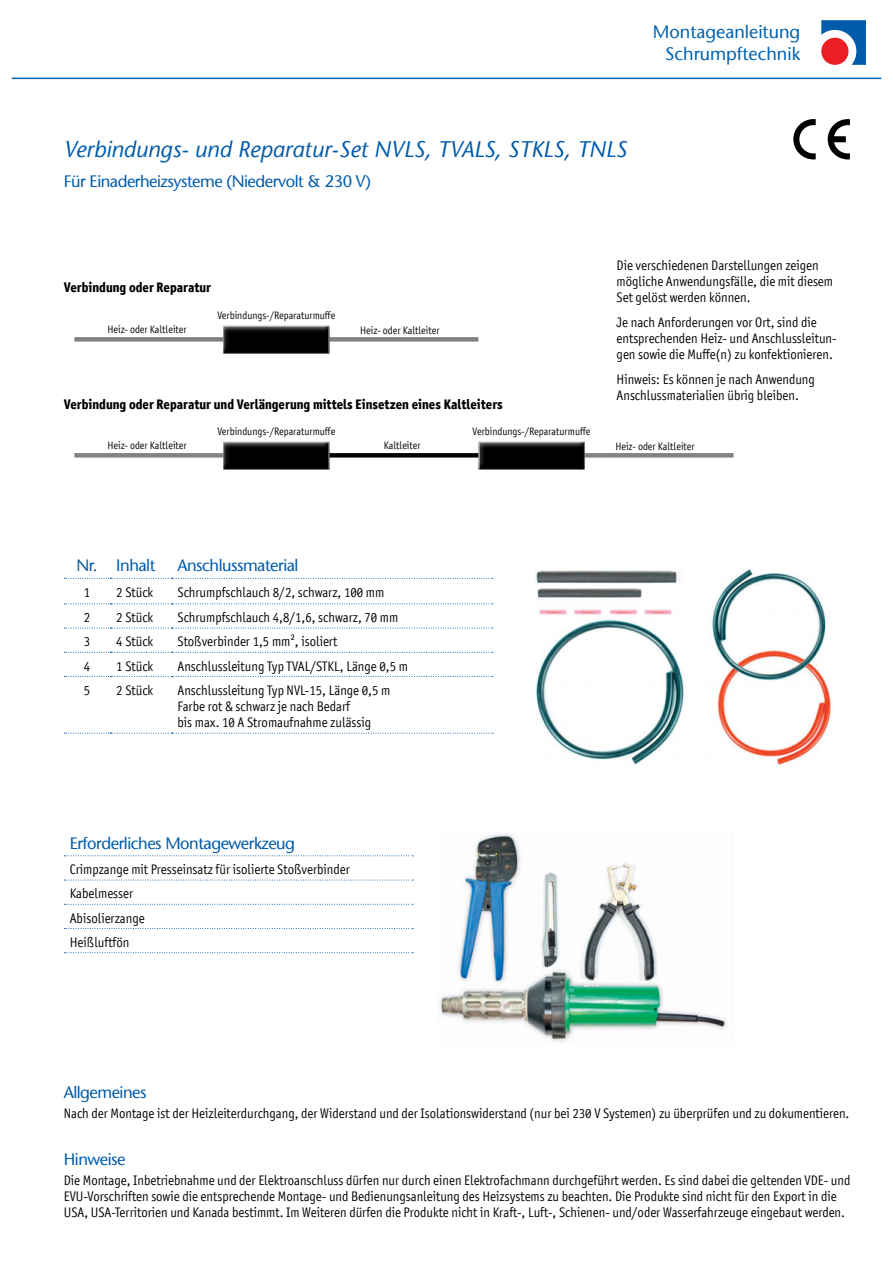
<style>
.page{position:relative;width:893px;height:1263px;background:#fff}
.page>*{position:absolute;margin:0;border:0;box-sizing:border-box;transform-origin:0 0}
.t1{font:italic 22.5px "Stone Sans";color:#005baa}
.t2{font:18px/21.6px "Stone Sans";color:#0063b0;text-align:right}
.t3{font:16.5px "Stone Sans";letter-spacing:-.03em;color:#005baa}
.t4{font:13.5px/16.2px "Axel";color:#000}
.t5{font:700 13.5px "Axel";color:#000}
.t6{font:10.5px "Axel";color:#000}
</style>
<div class="page">
<hr style="left:12px;top:78px;width:869px;height:1px;background:#0063b0">
<img style="left:439px;top:833px;width:288px;height:209px">
<svg style="left:828px;top:119px;width:22px;height:40px"></svg>
<svg style="left:793px;top:119px;width:23px;height:40px"></svg>
<svg style="left:64px;top:855px;width:349px;height:1px"></svg>
<svg style="left:64px;top:880px;width:349px;height:1px"></svg>
<svg style="left:64px;top:904px;width:349px;height:1px"></svg>
<svg style="left:64px;top:928px;width:349px;height:1px"></svg>
<svg style="left:64px;top:952px;width:349px;height:1px"></svg>
<svg style="left:64px;top:603px;width:429px;height:1px"></svg>
<svg style="left:64px;top:628px;width:429px;height:1px"></svg>
<svg style="left:64px;top:652px;width:429px;height:1px"></svg>
<svg style="left:64px;top:676px;width:429px;height:1px"></svg>
<svg style="left:64px;top:733px;width:429px;height:1px"></svg>
<svg style="left:64px;top:578px;width:429px;height:1px"></svg>
<img style="left:536px;top:568px;width:295px;height:197px">
<div style="left:74px;top:337px;width:149px;height:5px;background:#808285"></div>
<div style="left:330px;top:337px;width:148px;height:5px;background:#808285"></div>
<div style="left:221px;top:324px;width:109px;height:32px;background:#000;opacity:.75"></div>
<div style="left:330px;top:453px;width:148px;height:5px;background:#000"></div>
<div style="left:585px;top:453px;width:148px;height:5px;background:#808285"></div>
<div style="left:476px;top:440px;width:110px;height:32px;background:#000;opacity:.75"></div>
<div style="left:74px;top:453px;width:149px;height:5px;background:#808285"></div>
<div style="left:221px;top:440px;width:109px;height:32px;background:#000;opacity:.75"></div>
<svg style="left:821px;top:20px;width:44px;height:45px"></svg>
<div style="left:821px;top:38px;width:27px;height:27px;background:#ed1d24;border-radius:50%"></div>
<h2 class="t2" style="left:653px;top:21px;width:149px">Montageanleitung<br>Schrumpftechnik</h2>
<h1 class="t1" style="left:64px;top:136px;width:565px">Verbindungs- und Reparatur-Set NVLS, TVALS, STKLS, TNLS</h1>
<p class="t3" style="left:64px;top:171px;width:309px">Für Einaderheizsysteme (Niedervolt &amp; 230 V)</p>
<p class="t5" style="left:64px;top:279px;width:149px">Verbindung oder Reparatur</p>
<p class="t6" style="left:217px;top:309px;width:119px">Verbindungs-/Reparaturmuffe</p>
<p class="t6" style="left:107px;top:323px;width:81px">Heiz- oder Kaltleiter</p>
<p class="t6" style="left:360px;top:324px;width:81px">Heiz- oder Kaltleiter</p>
<p class="t5" style="left:64px;top:395px;width:441px">Verbindung oder Reparatur und Verlängerung mittels Einsetzen eines Kaltleiters</p>
<p class="t6" style="left:217px;top:425px;width:119px">Verbindungs-/Reparaturmuffe</p>
<p class="t6" style="left:473px;top:425px;width:119px">Verbindungs-/Reparaturmuffe</p>
<p class="t4" style="left:617px;top:257px;width:218px">Die verschiedenen Darstellungen zeigen mögliche Anwendungsfälle, die mit diesem<br>Set gelöst werden können.</p>
<p class="t4" style="left:617px;top:314px;width:222px">Je nach Anforderungen vor Ort, sind die entsprechenden Heiz- und Anschlussleitun&shy;gen sowie die Muffe(n) zu konfektionieren.</p>
<p class="t4" style="left:617px;top:371px;width:200px">Hinweis: Es können je nach Anwendung<br>Anschlussmaterialien übrig bleiben.</p>
<p class="t6" style="left:107px;top:439px;width:81px">Heiz- oder Kaltleiter</p>
<p class="t6" style="left:384px;top:439px;width:38px">Kaltleiter</p>
<p class="t6" style="left:615px;top:440px;width:81px">Heiz- oder Kaltleiter</p>
<p class="t3" style="left:76px;top:556px;width:80px">Nr. Inhalt</p>
<p class="t3" style="left:178px;top:556px;width:122px">Anschlussmaterial</p>
<p class="t4" style="left:84px;top:584px;width:8px">1</p>
<p class="t4" style="left:116px;top:584px;width:38px">2 Stück</p>
<p class="t4" style="left:178px;top:584px;width:208px">Schrumpfschlauch 8/2, schwarz, 100 mm</p>
<p class="t4" style="left:84px;top:609px;width:8px">2</p>
<p class="t4" style="left:116px;top:609px;width:38px">2 Stück</p>
<p class="t4" style="left:178px;top:609px;width:222px">Schrumpfschlauch 4,8/1,6, schwarz, 70 mm</p>
<p class="t4" style="left:84px;top:633px;width:8px">3</p>
<p class="t4" style="left:116px;top:633px;width:38px">4 Stück</p>
<p class="t4" style="left:178px;top:633px;width:161px">Stoßverbinder 1,5 mm², isoliert</p>
<p class="t4" style="left:84px;top:658px;width:8px">4</p>
<p class="t4" style="left:116px;top:658px;width:38px">1 Stück</p>
<p class="t4" style="left:178px;top:658px;width:232px">Anschlussleitung Typ TVAL/STKL, Länge 0,5 m</p>
<p class="t4" style="left:84px;top:682px;width:8px">5</p>
<p class="t4" style="left:116px;top:682px;width:38px">2 Stück</p>
<p class="t4" style="left:178px;top:682px;width:214px">Anschlussleitung Typ NVL-15, Länge 0,5 m<br>Farbe rot &amp; schwarz je nach Bedarf<br>bis max. 10 A Stromaufnahme zulässig</p>
<p class="t3" style="left:70px;top:833px;width:227px">Erforderliches Montagewerkzeug</p>
<p class="t4" style="left:70px;top:857px;width:282px;line-height:24.2px">Crimpzange mit Presseinsatz für isolierte Stoßverbinder<br>Kabelmesser<br>Abisolierzange<br>Heißluftfön</p>
<p class="t3" style="left:64px;top:1082px;width:84px">Allgemeines</p>
<p class="t4" style="left:64px;top:1105px;width:787px">Nach der Montage ist der Heizleiterdurchgang, der Widerstand und der Isolationswiderstand (nur bei 230 V Systemen) zu überprüfen und zu dokumentieren.</p>
<p class="t3" style="left:64px;top:1149px;width:63px">Hinweise</p>
<p class="t4" style="left:64px;top:1172px;width:788px">Die Montage, Inbetriebnahme und der Elektroanschluss dürfen nur durch einen Elektrofachmann durchgeführt werden. Es sind dabei die geltenden VDE- und<br>EVU-Vorschriften sowie die entsprechende Montage- und Bedienungsanleitung des Heizsystems zu beachten. Die Produkte sind nicht für den Export in die<br>USA, USA-Territorien und Kanada bestimmt. Im Weiteren dürfen die Produkte nicht in Kraft-, Luft-, Schienen- und/oder Wasserfahrzeuge eingebaut werden.</p>
</div>
